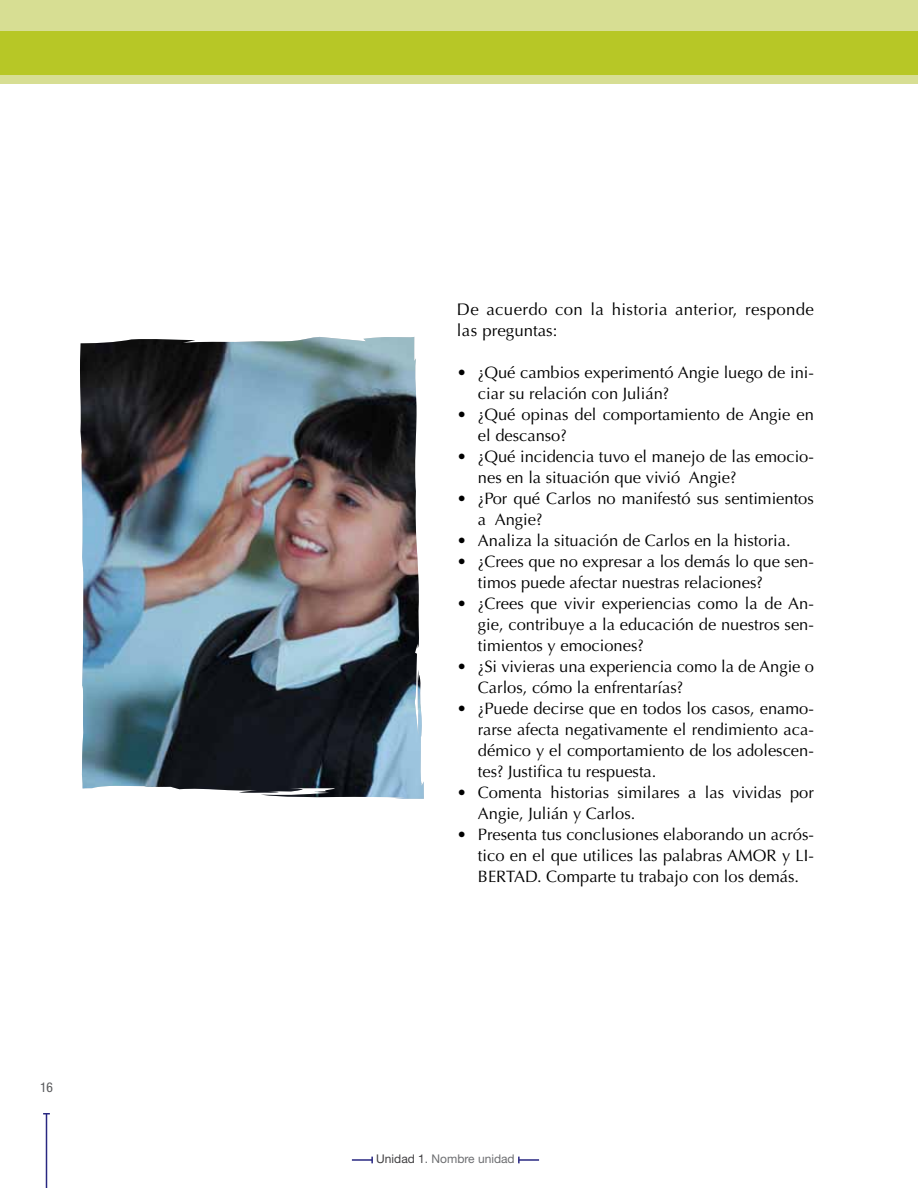
<style>
.page{position:relative;width:918px;height:1188px;background:#fff}
.page>*{position:absolute;margin:0;border:0;box-sizing:border-box;transform-origin:0 0}
.t1{font:16.8px "Optima LT Std";letter-spacing:.02em;color:#000}
.t2{font:16.5px/21px "Optima LT Std";color:#000}
.t3{font:condensed 13.5px "Helvetica Neue LT Std";color:#58595b}
.t4{font:12px "Helvetica Neue LT Std";color:#6d6e71}
.s1{font-size:16.8px}
.s2{color:#414042}
</style>
<div class="page">
<hr style="left:46px;top:1114px;width:1px;height:74px;background:#282781">
<hr style="left:352px;top:1159px;width:20px;height:2px;background:#282781">
<svg style="left:371px;top:1157px;width:2px;height:6px"></svg>
<hr style="left:519px;top:1159px;width:20px;height:2px;background:#282781">
<svg style="left:518px;top:1157px;width:2px;height:6px"></svg>
<div style="left:0;top:0;width:918px;height:84px;background:#d7de93"></div>
<div style="left:0;top:32px;width:918px;height:43px;background:#b7c726"></div>
<img style="left:80px;top:337px;width:344px;height:462px">
<p class="t3" style="left:40px;top:1079px;width:14px">16</p>
<p class="t1" style="left:457px;top:300px;width:358px">De acuerdo con la historia anterior, responde</p>
<p class="t2" style="left:457px;top:320px;width:102px"><span class="s1">las</span> preguntas:</p>
<p class="t2" style="left:478px;top:362px;width:337px;text-indent:-21px">• ¿Qué cambios experimentó Angie luego de ini&shy;ciar su relación con Julián?</p>
<p class="t2" style="left:478px;top:404px;width:337px;text-indent:-21px">• ¿Qué opinas del comportamiento de Angie en el descanso?</p>
<p class="t2" style="left:478px;top:446px;width:338px;text-indent:-21px">• ¿Qué incidencia tuvo el manejo de las emocio&shy;nes en la situación que vivió Angie?</p>
<p class="t2" style="left:478px;top:488px;width:337px;text-indent:-21px">• ¿Por qué Carlos no manifestó sus sentimientos a Angie?</p>
<p class="t2" style="left:457px;top:530px;width:335px">• Analiza la situación de Carlos en la historia.</p>
<p class="t2" style="left:478px;top:551px;width:338px;text-indent:-21px">• ¿Crees que no expresar a los demás lo que sen&shy;timos puede afectar nuestras relaciones?</p>
<p class="t2" style="left:478px;top:593px;width:338px;text-align:justify;text-indent:-21px">• ¿Crees que vivir experiencias como la de An&shy;gie, contribuye a la educación de nuestros sen&shy;timientos y emociones?</p>
<p class="t2" style="left:478px;top:656px;width:338px;text-indent:-21px">• ¿Si vivieras una experiencia como la de Angie o<br>Carlos, cómo la enfrentarías?</p>
<p class="t2" style="left:478px;top:698px;width:338px;text-align:justify;text-indent:-21px">• ¿Puede decirse que en todos los casos, enamo&shy;rarse afecta negativamente el rendimiento aca&shy;démico y el comportamiento de los adolescen&shy;tes? Justifica tu respuesta.</p>
<p class="t2" style="left:478px;top:782px;width:337px;text-indent:-21px">• Comenta historias similares a las vividas por<br>Angie, Julián y Carlos.</p>
<p class="t2" style="left:478px;top:824px;width:337px;text-align:justify;text-indent:-21px">• Presenta tus conclusiones elaborando un acrós&shy;tico en el que utilices las palabras AMOR y LI-BERTAD. Comparte tu trabajo con los demás.</p>
<p class="t4" style="left:376px;top:1152px;width:140px"><span class="s2">Unidad 1</span>. Nombre unidad</p>
</div>
